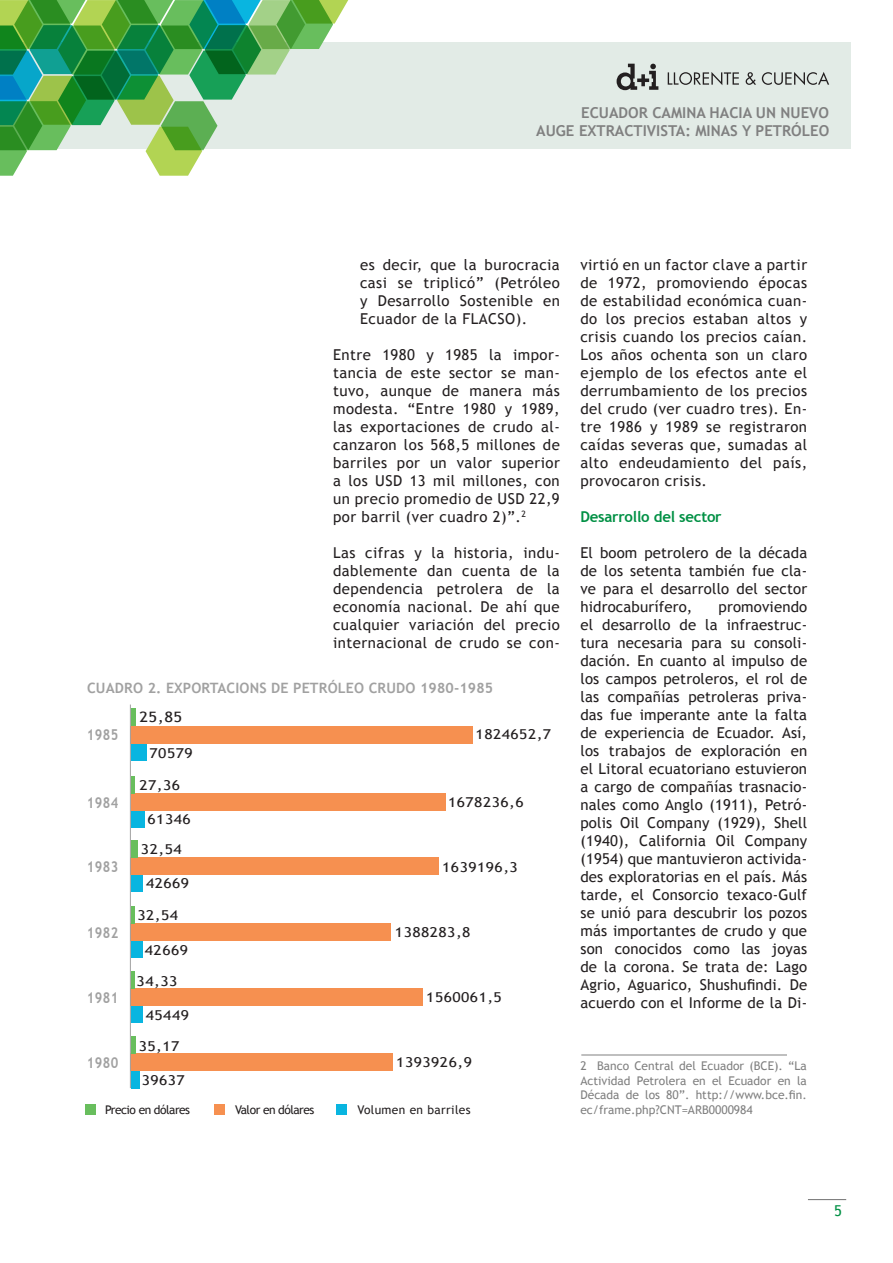
<style>
.page{position:relative;width:893px;height:1263px;background:#fff}
.page>*{position:absolute;margin:0;border:0;box-sizing:border-box;transform-origin:0 0}
.texto_corrido{font:15px/18px "Trebuchet MS";letter-spacing:.03em;color:#231f20;text-align:justify}
.t1{font:700 15px/18px "Trebuchet MS";color:#808080;text-align:right}
.t2{font:700 15px "Trebuchet MS";letter-spacing:.03em;color:#a1a1a1;scale:.86 1}
.texto_corrido-2{font:700 15px "Trebuchet MS";letter-spacing:-.015em;color:#009044}
.t3{font:15px "Trebuchet MS";color:#009044}
.t4{font:14.4px "Trebuchet MS";color:#231f20;scale:1.16 1}
.Destacado{font:700 14.25px "Trebuchet MS";letter-spacing:.01em;color:#a1a1a1}
.t5{font:13.65px "Trebuchet MS";letter-spacing:.03em;color:#231f20;scale:1.16 1}
.t6{font:12px/14.5px "Trebuchet MS";color:#808080;text-align:justify}
.t7{font:12px "Trebuchet MS";letter-spacing:-.04em;color:#231f20}
.t8{font:12px "Trebuchet MS";letter-spacing:.03em;color:#231f20}
</style>
<div class="page">
<div style="left:0;top:43px;width:850px;height:106px;background:#e2ebe6"></div>
<svg style="left:0;top:0;width:348px;height:176px"></svg>
<svg style="left:668px;top:72px;width:71px;height:13px"></svg>
<svg style="left:746px;top:72px;width:10px;height:13px"></svg>
<svg style="left:762px;top:72px;width:67px;height:13px"></svg>
<svg style="left:617px;top:64px;width:41px;height:26px"></svg>
<hr style="left:808px;top:1199px;width:38px;height:1px;background:#808080">
<hr style="left:581px;top:1054px;width:206px;height:1px;background:#808080">
<div style="left:85px;top:1104px;width:10px;height:10px;background:#68be5d"></div>
<div style="left:214px;top:1104px;width:11px;height:10px;background:#f69050"></div>
<div style="left:336px;top:1104px;width:10px;height:10px;background:#09b5e0"></div>
<div style="left:131px;top:1071px;width:8px;height:17px;background:#09b5e0"></div>
<div style="left:131px;top:1054px;width:262px;height:17px;background:#f69050"></div>
<div style="left:131px;top:1037px;width:5px;height:17px;background:#68be5d"></div>
<div style="left:131px;top:1005px;width:12px;height:18px;background:#09b5e0"></div>
<div style="left:131px;top:988px;width:292px;height:17px;background:#f69050"></div>
<hr style="left:131px;top:971px;width:4px;height:17px;background:#68be5d">
<div style="left:131px;top:940px;width:12px;height:17px;background:#09b5e0"></div>
<div style="left:131px;top:923px;width:260px;height:17px;background:#f69050"></div>
<hr style="left:131px;top:906px;width:4px;height:17px;background:#68be5d">
<div style="left:131px;top:875px;width:12px;height:17px;background:#09b5e0"></div>
<div style="left:131px;top:858px;width:308px;height:17px;background:#f69050"></div>
<div style="left:131px;top:841px;width:7px;height:17px;background:#68be5d"></div>
<div style="left:131px;top:810px;width:13px;height:18px;background:#09b5e0"></div>
<div style="left:131px;top:793px;width:314px;height:17px;background:#f69050"></div>
<hr style="left:131px;top:776px;width:4px;height:17px;background:#68be5d">
<div style="left:131px;top:743px;width:15px;height:17px;background:#09b5e0"></div>
<div style="left:131px;top:726px;width:342px;height:17px;background:#f69050"></div>
<div style="left:131px;top:709px;width:5px;height:17px;background:#68be5d"></div>
<hr style="left:130px;top:704px;width:1px;height:384px;background:#a1a1a1">
<p class="t1" style="left:536px;top:104px;width:294px">ECUADOR CAMINA HACIA UN NUEVO<br>AUGE EXTRACTIVISTA: MINAS Y PETRÓLEO</p>
<p class="texto_corrido" style="left:360px;top:256px;width:201px">es decir, que la burocracia casi se triplicó” (Petróleo y Desarrollo Sostenible en Ecuador de la FLACSO).</p>
<p class="texto_corrido" style="left:333px;top:346px;width:228px">Entre 1980 y 1985 la impor&shy;tancia de este sector se man&shy;tuvo, aunque de manera más modesta. “Entre 1980 y 1989, las exportaciones de crudo al&shy;canzaron los 568,5 millones de barriles por un valor superior a los USD 13 mil millones, con un precio promedio de USD 22,9 por barril (ver cuadro 2)”.<sup>2</sup></p>
<p class="texto_corrido" style="left:333px;top:544px;width:228px">Las cifras y la historia, indu&shy;dablemente dan cuenta de la dependencia petrolera de la economía nacional. De ahí que cualquier variación del precio internacional de crudo se con-</p>
<p class="Destacado" style="left:87px;top:679px;width:408px">CUADRO 2. EXPORTACIONS DE PETRÓLEO CRUDO 1980-1985</p>
<p class="t4" style="left:139px;top:709px;width:38px">25,85</p>
<p class="t2" style="left:87px;top:725px;width:38px">1985</p>
<p class="t5" style="left:476px;top:726px;width:67px">1824652,7</p>
<p class="t5" style="left:150px;top:745px;width:39px">70579</p>
<p class="t5" style="left:139px;top:777px;width:37px">27,36</p>
<p class="t2" style="left:87px;top:793px;width:38px">1984</p>
<p class="t5" style="left:448px;top:794px;width:67px">1678236,6</p>
<p class="t5" style="left:148px;top:811px;width:39px">61346</p>
<p class="t5" style="left:141px;top:841px;width:37px">32,54</p>
<p class="t2" style="left:87px;top:858px;width:38px">1983</p>
<p class="t5" style="left:442px;top:859px;width:67px">1639196,3</p>
<p class="t5" style="left:146px;top:875px;width:39px">42669</p>
<p class="t5" style="left:137px;top:907px;width:37px">32,54</p>
<p class="t2" style="left:87px;top:923px;width:38px">1982</p>
<p class="t5" style="left:395px;top:924px;width:67px">1388283,8</p>
<p class="t2" style="left:87px;top:988px;width:38px">1981</p>
<p class="t5" style="left:145px;top:942px;width:39px">42669</p>
<p class="t5" style="left:137px;top:973px;width:37px">34,33</p>
<p class="t5" style="left:146px;top:1007px;width:39px">45449</p>
<p class="t5" style="left:426px;top:989px;width:67px">1560061,5</p>
<p class="t5" style="left:139px;top:1038px;width:37px">35,17</p>
<p class="t2" style="left:87px;top:1053px;width:38px">1980</p>
<p class="t5" style="left:396px;top:1054px;width:67px">1393926,9</p>
<p class="t5" style="left:142px;top:1072px;width:39px">39637</p>
<p class="texto_corrido" style="left:580px;top:256px;width:228px">virtió en un factor clave a partir de 1972, promoviendo épocas de estabilidad económica cuan&shy;do los precios estaban altos y crisis cuando los precios caían.<br>Los años ochenta son un claro ejemplo de los efectos ante el derrumbamiento de los precios del crudo (ver cuadro tres). En&shy;tre 1986 y 1989 se registraron caídas severas que, sumadas al alto endeudamiento del país, provocaron crisis.</p>
<p class="texto_corrido-2" style="left:580px;top:507px;width:143px">Desarrollo del sector</p>
<p class="texto_corrido" style="left:580px;top:544px;width:228px">El boom petrolero de la década de los setenta también fue cla&shy;ve para el desarrollo del sector hidrocaburífero,</p>
<p class="texto_corrido" style="left:580px;top:598px;width:228px;text-indent:138px">promoviendo el desarrollo de la infraestruc&shy;tura necesaria para su consoli&shy;dación. En cuanto al impulso de los campos petroleros, el rol de las compañías petroleras priva&shy;das fue imperante ante la falta de experiencia de Ecuador. Así, los trabajos de exploración en el Litoral ecuatoriano estuvieron a cargo de compañías trasnacio&shy;nales como Anglo (1911), Petró&shy;polis Oil Company (1929), Shell (1940), California Oil Company (1954) que mantuvieron activida&shy;des exploratorias en el país. Más tarde, el Consorcio texaco-Gulf se unió para descubrir los pozos más importantes de crudo y que son conocidos como las joyas de la corona. Se trata de: Lago Agrio, Aguarico, Shushufindi. De acuerdo con el Informe de la Di-</p>
<p class="t6" style="left:580px;top:1059px;width:228px">2 Banco Central del Ecuador (BCE). “La Actividad Petrolera en el Ecuador en la Década de los 80”. http://www.bce.fin.</p>
<p class="t7" style="left:105px;top:1102px;width:86px">Precio en dólares</p>
<p class="t7" style="left:235px;top:1102px;width:81px">Valor en dólares</p>
<p class="t8" style="left:357px;top:1102px;width:115px">Volumen en barriles</p>
<p class="t6" style="left:580px;top:1102px;width:174px">ec/frame.php?CNT=ARB0000984</p>
<p class="t3" style="left:834px;top:1201px;width:9px">5</p>
</div>
